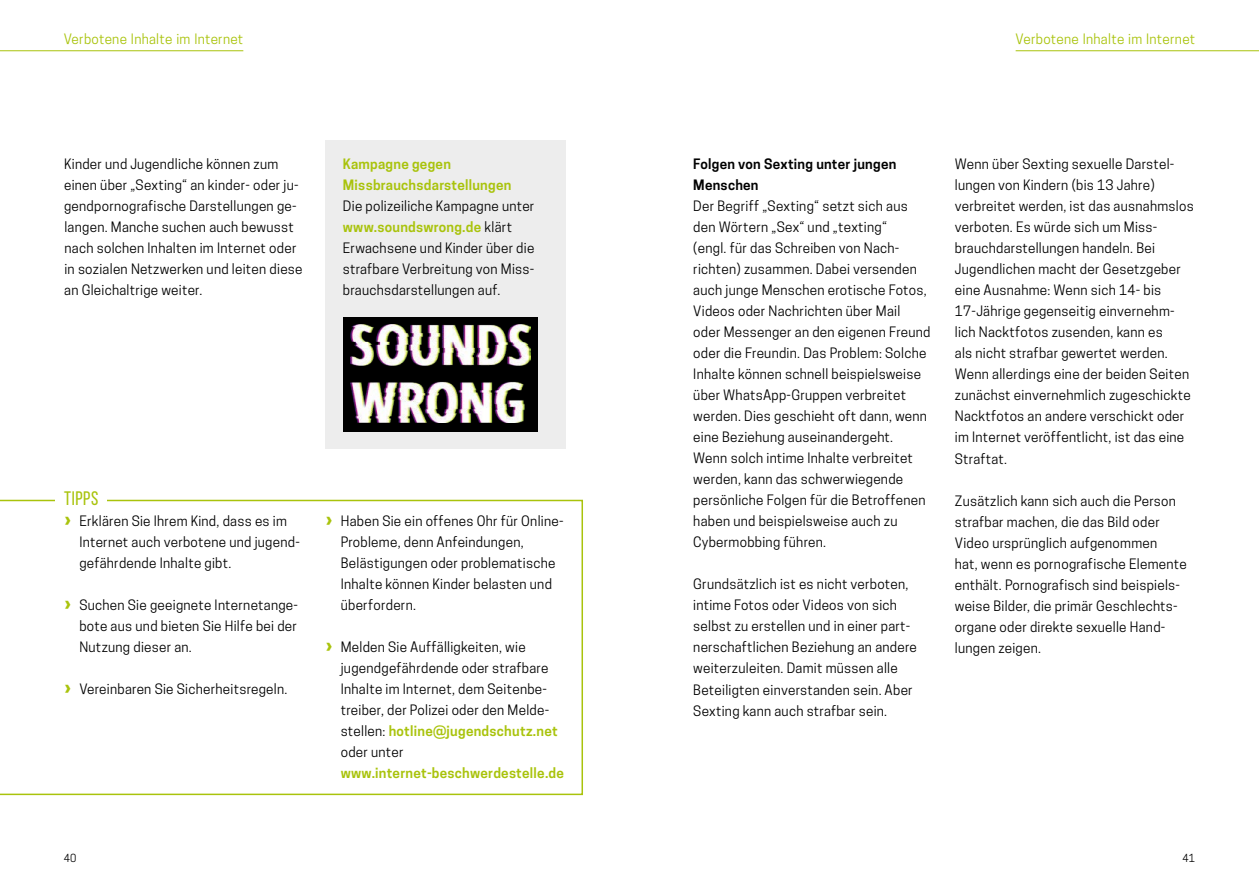
<style>
.page{position:relative;width:1259px;height:893px;background:#fff}
.page>*{position:absolute;margin:0;border:0;box-sizing:border-box;transform-origin:0 0}
.t1{font:19.5px "Bebas Neue";letter-spacing:.03em;color:#a9c30c}
.t2{font:13.5px/21px "Cooper Hewitt";letter-spacing:.02em;color:#000}
.t3{font:600 13.5px/21px "Cooper Hewitt";letter-spacing:.02em;color:#a9c30c}
.t4{font:13.5px "Cooper Hewitt";letter-spacing:.02em;color:#a9c30c}
.t5{font:600 13.5px/21px "Cooper Hewitt";letter-spacing:.02em;color:#000}
.t6{font:10.5px "Cooper Hewitt";color:#000}
.s1{font-weight:600;color:#a9c30c}
.s2{font-family:"Frutiger LT Std";font-weight:900;font-size:19.5px;color:#a9c30c}
</style>
<div class="page">
<hr style="left:0;top:50px;width:243px;height:1px;background:#a9c30c">
<hr style="left:1015px;top:50px;width:244px;height:1px;background:#a9c30c">
<svg style="left:0;top:500px;width:583px;height:295px"></svg>
<div style="left:56px;top:484px;width:51px;height:21px;background:#fff"></div>
<div style="left:326px;top:140px;width:240px;height:309px;background:#ededed"></div>
<div style="left:343px;top:317px;width:194px;height:115px;background:#000"></div>
<img style="left:350px;top:324px;width:180px;height:99px">
<p class="t4" style="left:64px;top:31px;width:181px">Verbotene Inhalte im Internet</p>
<p class="t4" style="left:1015px;top:31px;width:181px">Verbotene Inhalte im Internet</p>
<p class="t5" style="left:693px;top:154px;width:204px">Folgen von Sexting unter jungen<br>Menschen</p>
<p class="t2" style="left:693px;top:196px;width:239px">Der Begriff „Sexting“ setzt sich aus den Wörtern „Sex“ und „texting“<br>(engl. für das Schreiben von Nach&shy;richten) zusammen. Dabei versenden auch junge Menschen erotische Fotos, Videos oder Nachrichten über Mail oder Messenger an den eigenen Freund oder die Freundin. Das Problem: Solche Inhalte können schnell beispielsweise über WhatsApp-Gruppen verbreitet werden. Dies geschieht oft dann, wenn eine Beziehung auseinandergeht.<br>Wenn solch intime Inhalte verbreitet werden, kann das schwerwiegende persönliche Folgen für die Betroffenen haben und beispielsweise auch zu Cybermobbing führen.</p>
<p class="t2" style="left:693px;top:574px;width:225px">Grundsätzlich ist es nicht verboten, intime Fotos oder Videos von sich selbst zu erstellen und in einer part&shy;nerschaftlichen Beziehung an andere weiterzuleiten. Damit müssen alle Beteiligten einverstanden sein. Aber Sexting kann auch strafbar sein.</p>
<p class="t2" style="left:64px;top:154px;width:240px">Kinder und Jugendliche können zum einen über „Sexting“ an kinder- oder ju&shy;gendpornografische Darstellungen ge&shy;langen. Manche suchen auch bewusst nach solchen Inhalten im Internet oder in sozialen Netzwerken und leiten diese an Gleichaltrige weiter.</p>
<p class="t2" style="left:955px;top:154px;width:240px">Wenn über Sexting sexuelle Darstel&shy;lungen von Kindern (bis 13 Jahre) verbreitet werden, ist das ausnahmslos verboten. Es würde sich um Miss&shy;brauchdarstellungen handeln. Bei Jugendlichen macht der Gesetzgeber eine Ausnahme: Wenn sich 14- bis 17-Jährige gegenseitig einvernehm&shy;lich Nacktfotos zusenden, kann es<br>als nicht strafbar gewertet werden.<br>Wenn allerdings eine der beiden Seiten zunächst einvernehmlich zugeschickte Nacktfotos an andere verschickt oder im Internet veröffentlicht, ist das eine Straftat.</p>
<p class="t2" style="left:955px;top:490px;width:233px">Zusätzlich kann sich auch die Person strafbar machen, die das Bild oder Video ursprünglich aufgenommen<br>hat, wenn es pornografische Elemente enthält. Pornografisch sind beispiels&shy;weise Bilder, die primär Geschlechts&shy;organe oder direkte sexuelle Hand&shy;lungen zeigen.</p>
<p class="t3" style="left:343px;top:154px;width:170px">Kampagne gegen<br>Missbrauchsdarstellungen</p>
<p class="t2" style="left:343px;top:196px;width:193px">Die polizeiliche Kampagne unter <span class="s1">www.soundswrong.de</span> klärt<br>Erwachsene und Kinder über die strafbare Verbreitung von Miss&shy;brauchsdarstellungen auf.</p>
<h1 class="t1" style="left:64px;top:488px;width:36px">tipps</h1>
<p class="t2" style="left:79px;top:511px;width:222px;text-indent:-15px"><span class="s2">›</span> Erklären Sie Ihrem Kind, dass es im<br>Internet auch verbotene und jugend&shy;gefährdende Inhalte gibt.</p>
<p class="t2" style="left:79px;top:595px;width:220px;text-align:justify;text-indent:-15px"><span class="s2">›</span> Suchen Sie geeignete Internetange&shy;bote aus und bieten Sie Hilfe bei der Nutzung dieser an.</p>
<p class="t2" style="left:65px;top:679px;width:224px"><span class="s2">›</span> Vereinbaren Sie Sicherheitsregeln.</p>
<p class="t2" style="left:341px;top:511px;width:224px;text-indent:-15px"><span class="s2">›</span> Haben Sie ein offenes Ohr für Online-<br>Probleme, denn Anfeindungen,<br>Belästigungen oder problematische<br>Inhalte können Kinder belasten und überfordern.</p>
<p class="t2" style="left:341px;top:637px;width:218px;text-indent:-15px"><span class="s2">›</span> Melden Sie Auffälligkeiten, wie jugendgefährdende oder strafbare<br>Inhalte im Internet, dem Seitenbe&shy;treiber, der Polizei oder den Melde&shy;stellen: <span class="s1">hotline@jugendschutz.net </span>oder unter</p>
<p class="t3" style="left:341px;top:763px;width:225px">www.internet-beschwerdestelle.de</p>
<p class="t6" style="left:64px;top:852px;width:14px">40</p>
<p class="t6" style="left:1182px;top:852px;width:14px">41</p>
</div>
